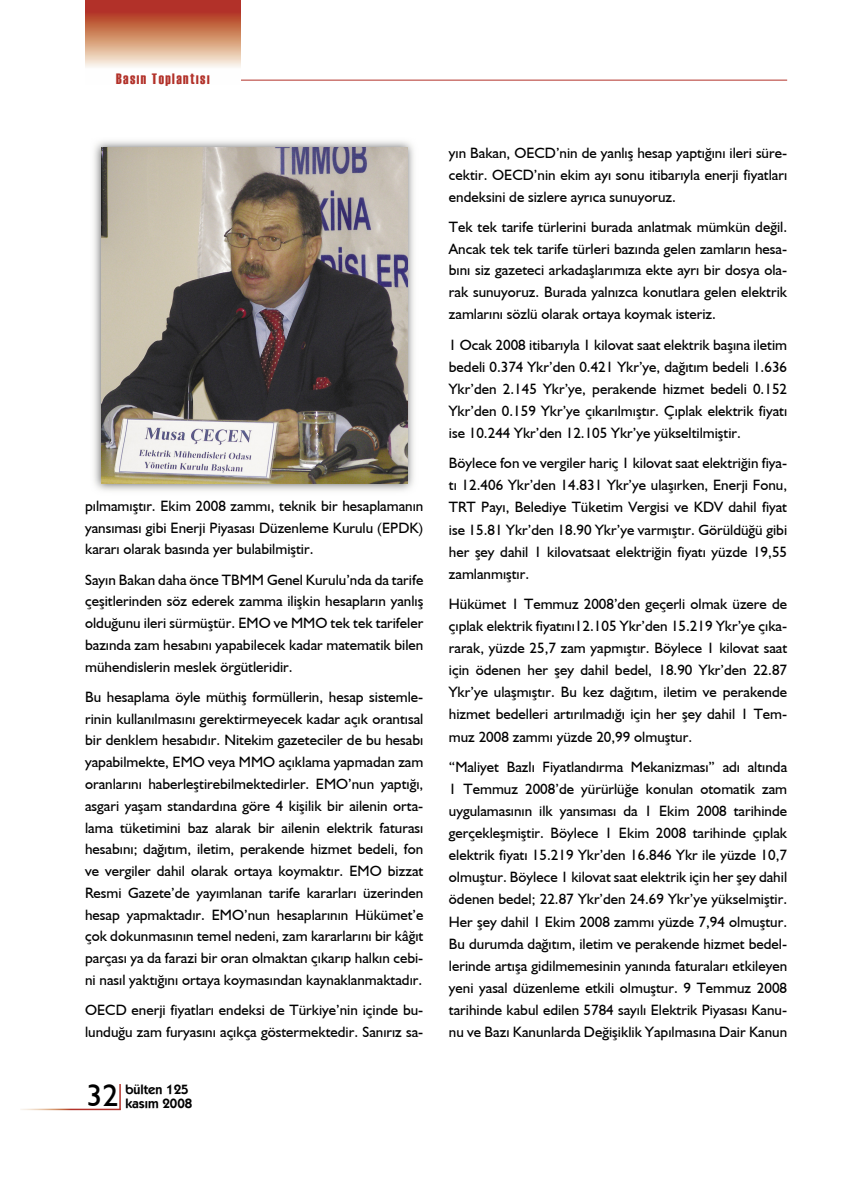
<style>
.page{position:relative;width:851px;height:1191px;background:#fff}
.page>*{position:absolute;margin:0;border:0;box-sizing:border-box;transform-origin:0 0}
.t1{font:31.5px "Humanist 521 BT";color:#000}
.t2{font:15px/22px "Humanist 521 BT";color:#000;text-align:justify}
.t3{font:15px "Haettenschweiler";letter-spacing:.1em;color:#b23129}
.t4{font:600 13.5px/13.5px "Kabel IT Cby BT";color:#000}
</style>
<div class="page">
<hr style="left:161px;top:80px;width:626px;height:1px;background:#b23129">
<svg style="left:85px;top:0;width:155px;height:81px"></svg>
<hr style="left:119px;top:1084px;width:2px;height:25px;background:#b23129">
<hr style="left:20px;top:1108px;width:101px;height:2px;background:#fff">
<img style="left:94px;top:141px;width:320px;height:350px">
<img style="left:101px;top:148px;width:306px;height:336px">
<p class="t3" style="left:116px;top:69px;width:95px">Basın Toplantısı</p>
<p class="t2" style="left:85px;top:494px;width:340px">pılmamıştır. Ekim 2008 zammı, teknik bir hesaplamanın yansıması gibi Enerji Piyasası Düzenleme Kurulu (EPDK) kararı olarak basında yer bulabilmiştir.</p>
<p class="t2" style="left:85px;top:568px;width:340px">Sayın Bakan daha önce TBMM Genel Kurulu’nda da tarife çeşitlerinden söz ederek zamma ilişkin hesapların yanlış olduğunu ileri sürmüştür. EMO ve MMO tek tek tarifeler bazında zam hesabını yapabilecek kadar matematik bilen mühendislerin meslek örgütleridir.</p>
<p class="t2" style="left:85px;top:685px;width:340px">Bu hesaplama öyle müthiş formüllerin, hesap sistemle&shy;rinin kullanılmasını gerektirmeyecek kadar açık orantısal bir denklem hesabıdır. Nitekim gazeteciler de bu hesabı yapabilmekte, EMO veya MMO açıklama yapmadan zam oranlarını haberleştirebilmektedirler. EMO’nun yaptığı, asgari yaşam standardına göre 4 kişilik bir ailenin orta&shy;lama tüketimini baz alarak bir ailenin elektrik faturası hesabını; dağıtım, iletim, perakende hizmet bedeli, fon ve vergiler dahil olarak ortaya koymaktır. EMO bizzat Resmi Gazete’de yayımlanan tarife kararları üzerinden hesap yapmaktadır. EMO’nun hesaplarının Hükümet’e çok dokunmasının temel nedeni, zam kararlarını bir kâğıt parçası ya da farazi bir oran olmaktan çıkarıp halkın cebi&shy;ni nasıl yaktığını ortaya koymasından kaynaklanmaktadır.</p>
<p class="t2" style="left:85px;top:998px;width:340px">OECD enerji fiyatları endeksi de Türkiye’nin içinde bu&shy;lunduğu zam furyasını açıkça göstermektedir. Sanırız sa-</p>
<h1 class="t1" style="left:86px;top:1076px;width:33px">32</h1>
<p class="t4" style="left:125px;top:1082px;width:68px">bülten 125 kasım 2008</p>
<p class="t2" style="left:449px;top:142px;width:340px">yın Bakan, OECD’nin de yanlış hesap yaptığını ileri süre&shy;cektir. OECD’nin ekim ayı sonu itibarıyla enerji fiyatları endeksini de sizlere ayrıca sunuyoruz.</p>
<p class="t2" style="left:449px;top:216px;width:340px">Tek tek tarife türlerini burada anlatmak mümkün değil.<br>Ancak tek tek tarife türleri bazında gelen zamların hesa&shy;bını siz gazeteci arkadaşlarımıza ekte ayrı bir dosya ola&shy;rak sunuyoruz. Burada yalnızca konutlara gelen elektrik zamlarını sözlü olarak ortaya koymak isteriz.</p>
<p class="t2" style="left:449px;top:333px;width:340px">1 Ocak 2008 itibarıyla 1 kilovat saat elektrik başına iletim bedeli 0.374 Ykr’den 0.421 Ykr’ye, dağıtım bedeli 1.636<br>Ykr’den 2.145 Ykr’ye, perakende hizmet bedeli 0.152<br>Ykr’den 0.159 Ykr’ye çıkarılmıştır. Çıplak elektrik fiyatı ise 10.244 Ykr’den 12.105 Ykr’ye yükseltilmiştir.</p>
<p class="t2" style="left:449px;top:452px;width:340px">Böylece fon ve vergiler hariç 1 kilovat saat elektriğin fiya&shy;tı 12.406 Ykr’den 14.831 Ykr’ye ulaşırken, Enerji Fonu, TRT Payı, Belediye Tüketim Vergisi ve KDV dahil fiyat ise 15.81 Ykr’den 18.90 Ykr’ye varmıştır. Görüldüğü gibi her şey dahil 1 kilovatsaat elektriğin fiyatı yüzde 19,55 zamlanmıştır.</p>
<p class="t2" style="left:449px;top:593px;width:340px">Hükümet 1 Temmuz 2008’den geçerli olmak üzere de çıplak elektrik fiyatını12.105 Ykr’den 15.219 Ykr’ye çıka&shy;rarak, yüzde 25,7 zam yapmıştır. Böylece 1 kilovat saat için ödenen her şey dahil bedel, 18.90 Ykr’den 22.87<br>Ykr’ye ulaşmıştır. Bu kez dağıtım, iletim ve perakende hizmet bedelleri artırılmadığı için her şey dahil 1 Tem&shy;muz 2008 zammı yüzde 20,99 olmuştur.</p>
<p class="t2" style="left:449px;top:755px;width:340px">“Maliyet Bazlı Fiyatlandırma Mekanizması” adı altında 1 Temmuz 2008’de yürürlüğe konulan otomatik zam uygulamasının ilk yansıması da 1 Ekim 2008 tarihinde gerçekleşmiştir. Böylece 1 Ekim 2008 tarihinde çıplak elektrik fiyatı 15.219 Ykr’den 16.846 Ykr ile yüzde 10,7 olmuştur. Böylece 1 kilovat saat elektrik için her şey dahil ödenen bedel; 22.87 Ykr’den 24.69 Ykr’ye yükselmiştir.<br>Her şey dahil 1 Ekim 2008 zammı yüzde 7,94 olmuştur.<br>Bu durumda dağıtım, iletim ve perakende hizmet bedel&shy;lerinde artışa gidilmemesinin yanında faturaları etkileyen yeni yasal düzenleme etkili olmuştur. 9 Temmuz 2008 tarihinde kabul edilen 5784 sayılı Elektrik Piyasası Kanu&shy;nu ve Bazı Kanunlarda Değişiklik Yapılmasına Dair Kanun</p>
</div>
